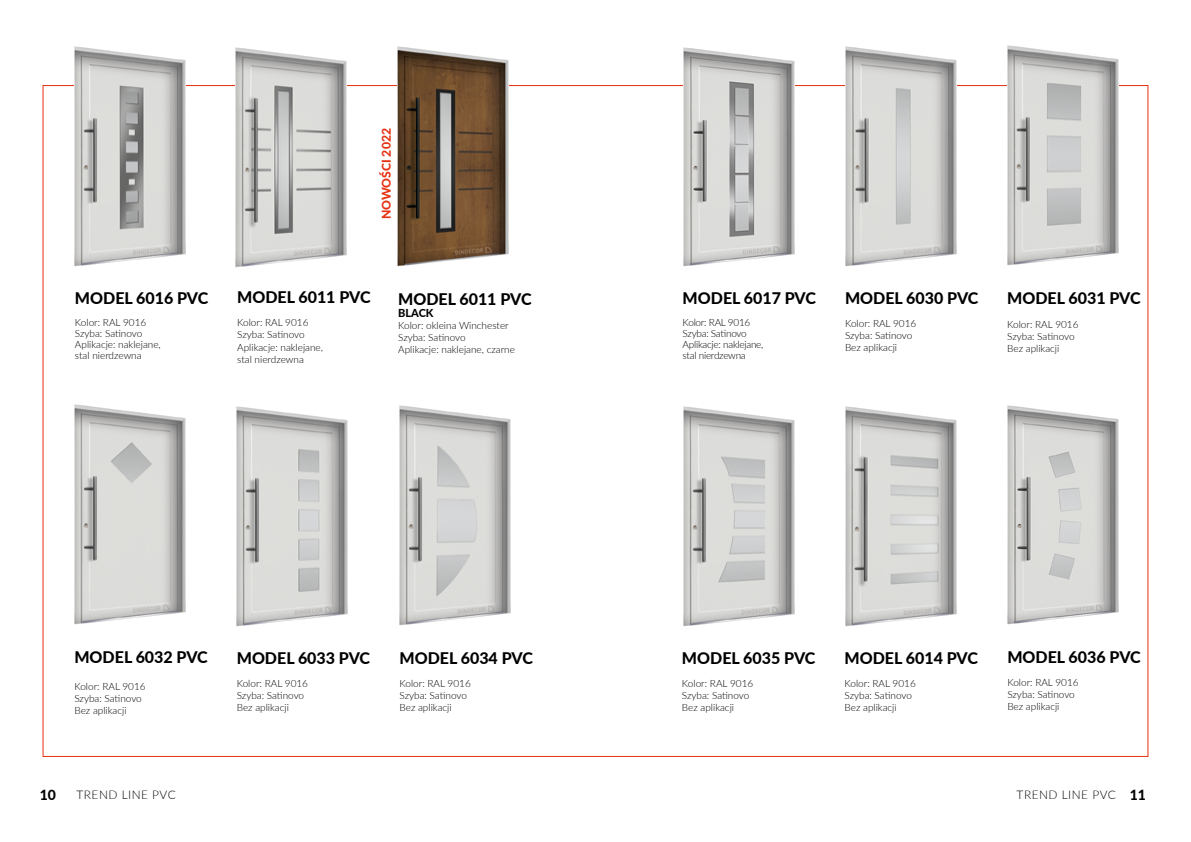
<style>
.page{position:relative;width:1191px;height:842px;background:#fff}
.page>*{position:absolute;margin:0;border:0;box-sizing:border-box;transform-origin:0 0}
.t1{font:800 16px "Lato";color:#000}
.t2{font:800 14px "Lato";color:#000}
.t3{font:800 12.2px "Lato";color:#e63112}
.t4{font:300 11.9px "Lato";letter-spacing:.04em;color:#000}
.t5{font:800 11px "Lato";color:#000}
.t6{font:300 10px/12px "Lato";color:#000}
.t7{font:300 10px/11px "Lato";letter-spacing:-.025em;color:#000}
.s1{font-family:"Myriad Pro"}
</style>
<div class="page">
<img style="left:684px;top:406px;width:110px;height:221px">
<img style="left:845px;top:406px;width:111px;height:221px">
<img style="left:1007px;top:405px;width:111px;height:220px">
<img style="left:1007px;top:45px;width:111px;height:221px">
<img style="left:237px;top:406px;width:111px;height:221px">
<img style="left:845px;top:46px;width:111px;height:221px">
<img style="left:75px;top:404px;width:110px;height:221px">
<img style="left:400px;top:405px;width:110px;height:221px">
<img style="left:236px;top:47px;width:110px;height:221px">
<img style="left:398px;top:46px;width:110px;height:221px">
<img style="left:75px;top:46px;width:111px;height:221px">
<img style="left:683px;top:47px;width:111px;height:220px">
<p class="t3" style="left:377px;top:219px;width:93px;rotate:-90deg">NOWOŚCI 2022</p>
<h1 class="t1" style="left:75px;top:286px;width:135px">MODEL 6016 PVC</h1>
<p class="t6" style="left:75px;top:317px;width:87px;line-height:11px">Kolor: RAL 9016<br>Szyba: Satinovo<br>Aplikacje: naklejane, stal nierdzewna</p>
<h1 class="t1" style="left:237px;top:286px;width:135px">MODEL 6011 PVC</h1>
<p class="t6" style="left:237px;top:316px;width:87px">Kolor: RAL 9016<br>Szyba: Satinovo<br>Aplikacje: naklejane, stal nierdzewna</p>
<h1 class="t1" style="left:398px;top:287px;width:135px">MODEL 6011 PVC</h1>
<p class="t5" style="left:398px;top:305px;width:37px">BLACK</p>
<p class="t6" style="left:398px;top:319px;width:118px">Kolor: okleina Winchester<br>Szyba: Satinovo<br>Aplikacje: naklejane, czarne</p>
<h1 class="t1" style="left:74px;top:645px;width:135px">MODEL 6032 PVC</h1>
<p class="t6" style="left:74px;top:680px;width:73px">Kolor: RAL 9016<br>Szyba: Satinovo<br>Bez aplikacji</p>
<h1 class="t1" style="left:237px;top:646px;width:135px">MODEL 6033 PVC</h1>
<p class="t6" style="left:237px;top:677px;width:73px">Kolor: RAL 9016<br>Szyba: Satinovo<br>Bez aplikacji</p>
<h1 class="t1" style="left:399px;top:646px;width:135px">MODEL 6034 PVC</h1>
<p class="t6" style="left:399px;top:677px;width:73px">Kolor: RAL 9016<br>Szyba: Satinovo<br>Bez aplikacji</p>
<h1 class="t1" style="left:682px;top:286px;width:135px">MODEL 6017 PVC</h1>
<p class="t7" style="left:682px;top:317px;width:82px">Kolor: RAL 9016<br>Szyba: Satinovo<br>Aplikacje: naklejane, stal nierdzewna</p>
<h1 class="t1" style="left:845px;top:286px;width:135px">MODEL 6030 PVC</h1>
<p class="t6" style="left:845px;top:317px;width:73px">Kolor: RAL 9016<br>Szyba: Satinovo<br>Bez aplikacji</p>
<h1 class="t1" style="left:1007px;top:286px;width:135px">MODEL 6031 PVC</h1>
<p class="t6" style="left:1007px;top:318px;width:73px">Kolor: RAL 9016<br>Szyba: Satinovo<br>Bez aplikacji</p>
<h1 class="t1" style="left:682px;top:646px;width:135px">MODEL 6035 PVC</h1>
<p class="t6" style="left:682px;top:677px;width:73px">Kolor: RAL 9016<br>Szyba: Satinovo<br>Bez aplikacji</p>
<h1 class="t1" style="left:844px;top:646px;width:135px">MODEL 6014 PVC</h1>
<p class="t6" style="left:844px;top:677px;width:73px">Kolor: RAL 9016<br>Szyba: Satinovo<br>Bez aplikacj<span class="s1">i</span></p>
<h1 class="t1" style="left:1007px;top:645px;width:135px">MODEL 6036 PVC</h1>
<p class="t6" style="left:1007px;top:676px;width:73px">Kolor: RAL 9016<br>Szyba: Satinovo<br>Bez aplikacji</p>
<h2 class="t2" style="left:40px;top:785px;width:18px">10</h2>
<h2 class="t2" style="left:1129px;top:785px;width:18px">11</h2>
<p class="t4" style="left:77px;top:786px;width:101px">TREND LINE PVC</p>
<p class="t4" style="left:1016px;top:786px;width:101px">TREND LINE PVC</p>
</div>
